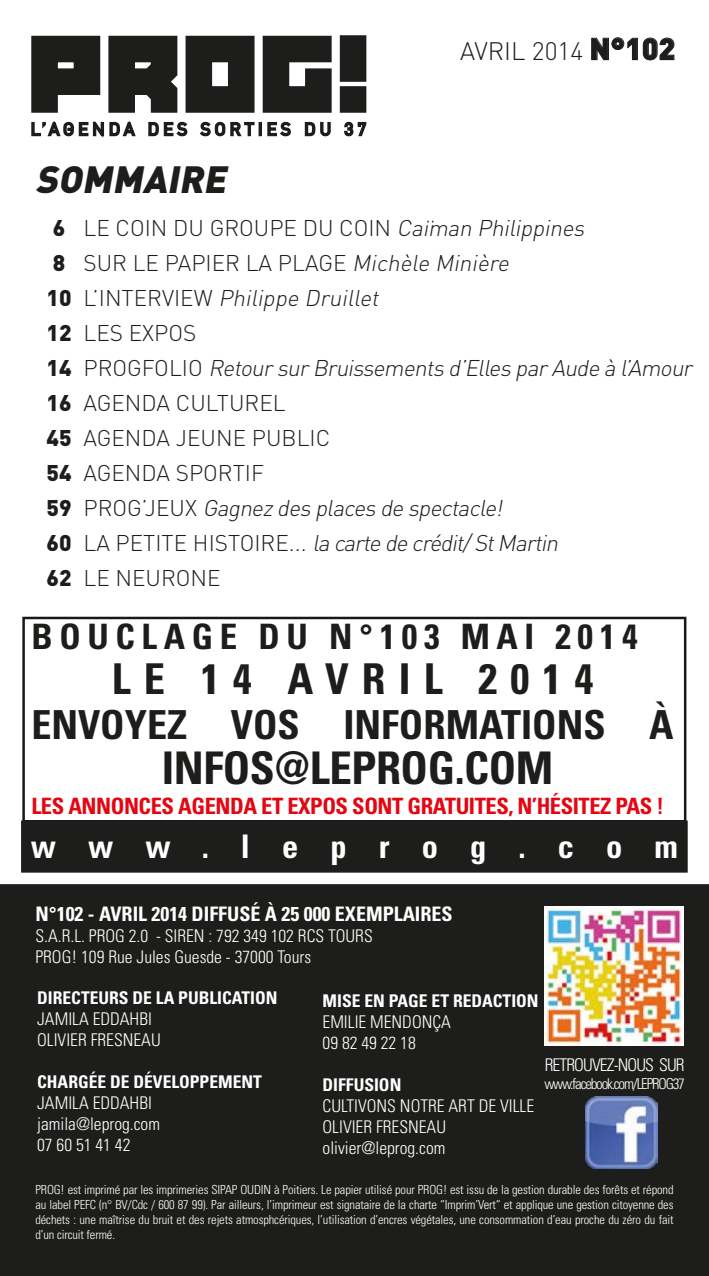
<style>
.page{position:relative;width:709px;height:1276px;background:#fff}
.page>*{position:absolute;margin:0;border:0;box-sizing:border-box;transform-origin:0 0}
.t1{font:700 condensed 45px "Univers";letter-spacing:-.01em;color:#1d1d1b}
.t2{font:700 condensed 42.5px "Univers";letter-spacing:.31em;color:#1d1d1b}
.t3{font:700 condensed 40px "Univers";color:#1d1d1b}
.t4{font:italic 900 37.5px "DIN";color:#1d1d1b}
.t5{font:700 condensed 35px "Univers";letter-spacing:.19em;color:#1d1d1b}
.t6{font:700 condensed 32.5px "Univers";letter-spacing:.985em;color:#fff}
.t7{font:300 25px "DIN";color:#1d1d1b}
.t8{font:300 22.5px/35px "DIN";color:#1d1d1b}
.t9{font:700 condensed 22.5px "Univers";letter-spacing:-.02em;color:#e30613}
.t10{font:900 22.5px/35px "DIN";color:#1d1d1b}
.t11{font:700 condensed 20px "Univers";color:#fff}
.t12{font:300 condensed 17.5px/21px "Univers";color:#fff}
.t13{font:700 condensed 17.5px "Univers";color:#fff}
.t14{font:300 condensed 17.5px "Univers";letter-spacing:-.05em;color:#fff}
.t15{font:300 condensed 15px "Univers";letter-spacing:-.08em;color:#fff}
.t16{font:300 condensed 12.5px/15px "Univers";letter-spacing:-.01em;color:#fff;text-align:justify}
.s1{font-weight:900;font-size:30px}
.s2{font-style:italic}
</style>
<div class="page">
<div style="left:22px;top:617px;width:664px;height:205px;border:2px solid #131a1c"></div>
<svg style="left:591px;top:37px;width:84px;height:24px"></svg>
<svg style="left:31px;top:35px;width:336px;height:103px"></svg>
<div style="left:0;top:884px;width:709px;height:392px;background:#1d1d1b"></div>
<img style="left:585px;top:1096px;width:73px;height:72px">
<div style="left:22px;top:822px;width:664px;height:49px;background:#1d1d1b"></div>
<div style="left:21px;top:820px;width:666px;height:52px;border:2px solid #1d1d1b"></div>
<img style="left:544px;top:906px;width:139px;height:139px">
<h3 class="t4" style="left:35px;top:154px;width:200px">SOMMAIRE</h3>
<h3 class="t7" style="left:460px;top:35px;width:216px">AVRIL 2014 <span class="s1">N°102</span></h3>
<h3 class="t10" style="left:47px;top:209px;width:27px">6<br>8<br>10<br>12<br>14<br>16<br>45<br>54<br>59<br>60<br>62</h3>
<p class="t8" style="left:83px;top:210px;width:615px">LE COIN DU GROUPE DU COIN <span class="s2">Caïman Philippines<br></span>SUR LE PAPIER LA PLAGE <span class="s2">Michèle Minière<br></span>L’ I N T E RV I EW <span class="s2">Philippe Druillet<br></span>LES EXPOS<br>P R O G F O L I O <span class="s2">RetoursurBruissements d’Elles parAude à l’Amour<br></span>AGENDA CULTUREL<br>AGENDA JEUNE PUBLIC<br>AGENDA SPORTIF<br>P R O G ’J E U X <span class="s2">Gagnezdes places de spectacle!<br></span>LA P E T I T E H I S T O I R E . . . <span class="s2">la carte de crédit/StMartin<br></span>LE NEURONE</p>
<h3 class="t5" style="left:31px;top:615px;width:607px">BOUCLAGE DU N°103 MAI 2014</h3>
<h2 class="t2" style="left:112px;top:653px;width:483px">LE 14 AVRIL 2014</h2>
<h3 class="t3" style="left:31px;top:700px;width:644px">ENVOYEZ VOS INFORMATIONS À</h3>
<h1 class="t1" style="left:162px;top:740px;width:393px">INFOS@LEPROG.COM</h1>
<h3 class="t9" style="left:31px;top:792px;width:634px">LES ANNONCES AGENDA ET EXPOS SONT GRATUITES, N’HÉSITEZ PAS !</h3>
<h3 class="t6" style="left:31px;top:827px;width:649px">www.leprog.com</h3>
<h3 class="t11" style="left:35px;top:901px;width:419px">N°102 - AVRIL 2014 DIFFUSÉ À 25 000 EXEMPLAIRES</h3>
<h3 class="t12" style="left:35px;top:925px;width:339px">S.A.R.L. PROG 2.0 - SIREN : 792 349 102 RCS TOURS<br>PROG! 109 Rue Jules Guesde - 37000 Tours</h3>
<h3 class="t13" style="left:322px;top:990px;width:217px">MISE EN PAGE ET REDACTION</h3>
<h3 class="t12" style="left:322px;top:1011px;width:130px">EMILIE MENDONÇA<br>09 82 49 22 18</h3>
<h3 class="t13" style="left:322px;top:1074px;width:80px">DIFFUSION</h3>
<h3 class="t12" style="left:322px;top:1095px;width:213px">CULTIVONS NOTRE ART DE VILLE<br>OLIVIER FRESNEAU olivier@leprog.com</h3>
<h3 class="t13" style="left:37px;top:987px;width:242px">DIRECTEURS DE LA PUBLICATION</h3>
<h3 class="t12" style="left:37px;top:1008px;width:125px">JAMILA EDDAHBI<br>OLIVIER FRESNEAU</h3>
<h3 class="t13" style="left:37px;top:1071px;width:226px">CHARGÉE DE DÉVELOPPEMENT</h3>
<h3 class="t12" style="left:37px;top:1092px;width:124px">JAMILA EDDAHBI jamila@leprog.com<br>07 60 51 41 42</h3>
<p class="t16" style="left:35px;top:1181px;width:639px">PROG! est imprimé par les imprimeries SIPAP OUDIN à Poitiers. Le papier utilisé pour PROG! est issu de la gestion durable des forêts et répond au label PEFC (n° BV/Cdc / 600 87 99). Par ailleurs, l’imprimeur est signataire de la charte “Imprim’Vert“ et applique une gestion citoyenne des déchets : une maîtrise du bruit et des rejets atmosphcériques, l’utilisation d’encres végétales, une consommation d’eau proche du zéro du fait d’un circuit fermé.</p>
<h3 class="t14" style="left:545px;top:1054px;width:141px">RETROUVEZ-NOUS SUR</h3>
<p class="t15" style="left:544px;top:1074px;width:142px">www.facebook.com/LEPROG37</p>
</div>
